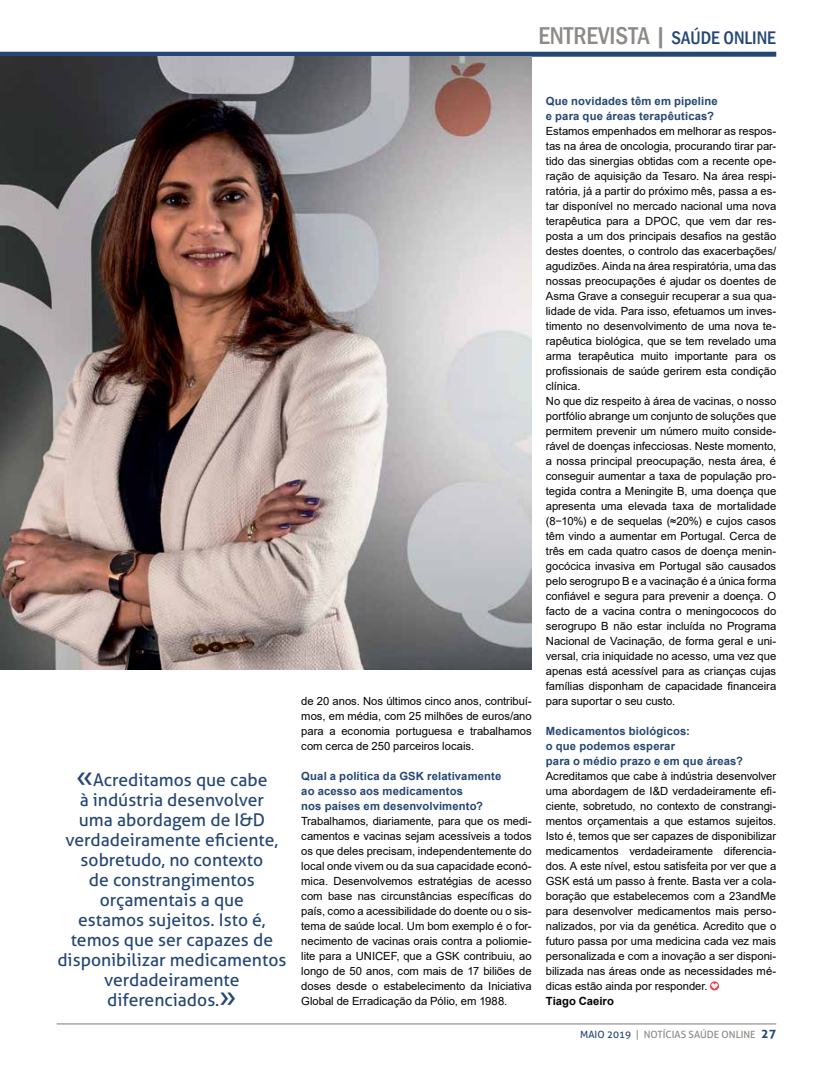
<style>
.page{position:relative;width:833px;height:1081px;background:#fff}
.page>*{position:absolute;margin:0;border:0;box-sizing:border-box;transform-origin:0 0}
.t1{font:500 condensed 25px "Franklin Gothic";color:#8c8986}
.t2{font:17.5px/20px "Aller";color:#254673;text-align:center}
.t3{font:11.25px/15px "Arial";letter-spacing:-.005em;color:#000;text-align:justify}
.t4{font:700 11.25px/15px "Arial";letter-spacing:.015em;color:#254673}
.t5{font:700 11.25px "Arial";color:#000}
.t6{font:10px "Aller";color:#8c8986}
.t7{font:10px "Aller";color:#254673}
.s1{font-size:18.75px;color:#254673}
.s2{font-size:27.5px}
.s3{color:#254673}
.s4{font-weight:700;font-size:12.5px;color:#254673}
</style>
<div class="page">
<hr style="left:57px;top:1023px;width:719px;height:1px;background:#979492">
<div style="left:0;top:52px;width:776px;height:5px;background:#254673"></div>
<img style="left:0;top:57px;width:531px;height:613px">
<svg style="left:710px;top:981px;width:9px;height:9px"></svg>
<h1 class="t1" style="left:538px;top:19px;width:223px">ENTREVISTA | <span class="s1">SAÚDE ONLINE</span></h1>
<p class="t2" style="left:57px;top:769px;width:230px"><span class="s2">«</span>Acreditamos que cabe<br>à indústria desenvolver<br>uma abordagem de I&amp;D verdadeiramente eficiente, sobretudo, no contexto<br>de constrangimentos orçamentais a que<br>estamos sujeitos. Isto é, temos que ser capazes de disponibilizar medicamentos verdadeiramente diferenciados.<span class="s2">»</span></p>
<p class="t3" style="left:301px;top:693px;width:232px">de 20 anos. Nos últimos cinco anos, contribuí&shy;mos, em média, com 25 milhões de euros/ano para a economia portuguesa e trabalhamos com cerca de 250 parceiros locais.</p>
<p class="t4" style="left:301px;top:768px;width:202px">Qual a política da GSK relativamente ao acesso aos medicamentos<br>nos países em desenvolvimento?</p>
<p class="t3" style="left:301px;top:813px;width:232px">Trabalhamos, diariamente, para que os medi&shy;camentos e vacinas sejam acessíveis a todos os que deles precisam, independentemente do local onde vivem ou da sua capacidade econó&shy;mica. Desenvolvemos estratégias de acesso com base nas circunstâncias específicas do país, como a acessibilidade do doente ou o sis&shy;tema de saúde local. Um bom exemplo é o for&shy;necimento de vacinas orais contra a poliomie&shy;lite para a UNICEF, que a GSK contribuiu, ao longo de 50 anos, com mais de 17 biliões de doses desde o estabelecimento da Iniciativa Global de Erradicação da Pólio, em 1988.</p>
<p class="t4" style="left:546px;top:94px;width:173px">Que novidades têm em pipeline e para que áreas terapêuticas?</p>
<p class="t3" style="left:546px;top:123px;width:232px;text-align:left">Estamos empenhados em melhorar as respos&shy;tas na área de oncologia, procurando tirar par&shy;tido das sinergias obtidas com a recente ope&shy;ração de aquisição da Tesaro. Na área respi&shy;ratória, já a partir do próximo mês, passa a es&shy;tar disponível no mercado nacional uma nova terapêutica para a DPOC, que vem dar res&shy;posta a um dos principais desafios na gestão destes doentes, o controlo das exacerbações/ agudizões. Ainda na área respiratória, uma das nossas preocupações é ajudar os doentes de Asma Grave a conseguir recuperar a sua qua&shy;lidade de vida. Para isso, efetuamos um inves&shy;timento no desenvolvimento de uma nova te&shy;rapêutica biológica, que se tem revelado uma arma terapêutica muito importante para os profissionais de saúde gerirem esta condição clínica.<br>No que diz respeito à área de vacinas, o nosso portfólio abrange um conjunto de soluções que permitem prevenir um número muito conside&shy;rável de doenças infecciosas. Neste momento, a nossa principal preocupação, nesta área, é conseguir aumentar a taxa de população pro&shy;tegida contra a Meningite B, uma doença que apresenta uma elevada taxa de mortalidade (8−10%) e de sequelas (≈20%) e cujos casos têm vindo a aumentar em Portugal. Cerca de três em cada quatro casos de doença menin&shy;gocócica invasiva em Portugal são causados pelo serogrupo B e a vacinação é a única forma confiável e segura para prevenir a doença. O facto de a vacina contra o meningococos do serogrupo B não estar incluída no Programa Nacional de Vacinação, de forma geral e uni&shy;versal, cria iniquidade no acesso, uma vez que apenas está acessível para as crianças cujas famílias disponham de capacidade financeira para suportar o seu custo.</p>
<p class="t4" style="left:546px;top:724px;width:198px">Medicamentos biológicos:<br>o que podemos esperar<br>para o médio prazo e em que áreas?</p>
<p class="t3" style="left:546px;top:768px;width:232px">Acreditamos que cabe à indústria desenvolver uma abordagem de I&amp;D verdadeiramente efi&shy;ciente, sobretudo, no contexto de constrangi&shy;mentos orçamentais a que estamos sujeitos.<br>Isto é, temos que ser capazes de disponibilizar medicamentos verdadeiramente diferencia&shy;dos. A este nível, estou satisfeita por ver que a GSK está um passo à frente. Basta ver a cola&shy;boração que estabelecemos com a 23andMe para desenvolver medicamentos mais perso&shy;nalizados, por via da genética. Acredito que o futuro passa por uma medicina cada vez mais personalizada e com a inovação a ser disponi&shy;bilizada nas áreas onde as necessidades mé&shy;dicas estão ainda por responder.</p>
<p class="t5" style="left:546px;top:993px;width:69px">Tiago Caeiro</p>
<p class="t7" style="left:580px;top:1028px;width:15px">maio</p>
<p class="t6" style="left:607px;top:1028px;width:171px"><span class="s3">2019</span> | NOTÍCIAS SAÚDE ONLINE <span class="s4">27</span></p>
</div>
